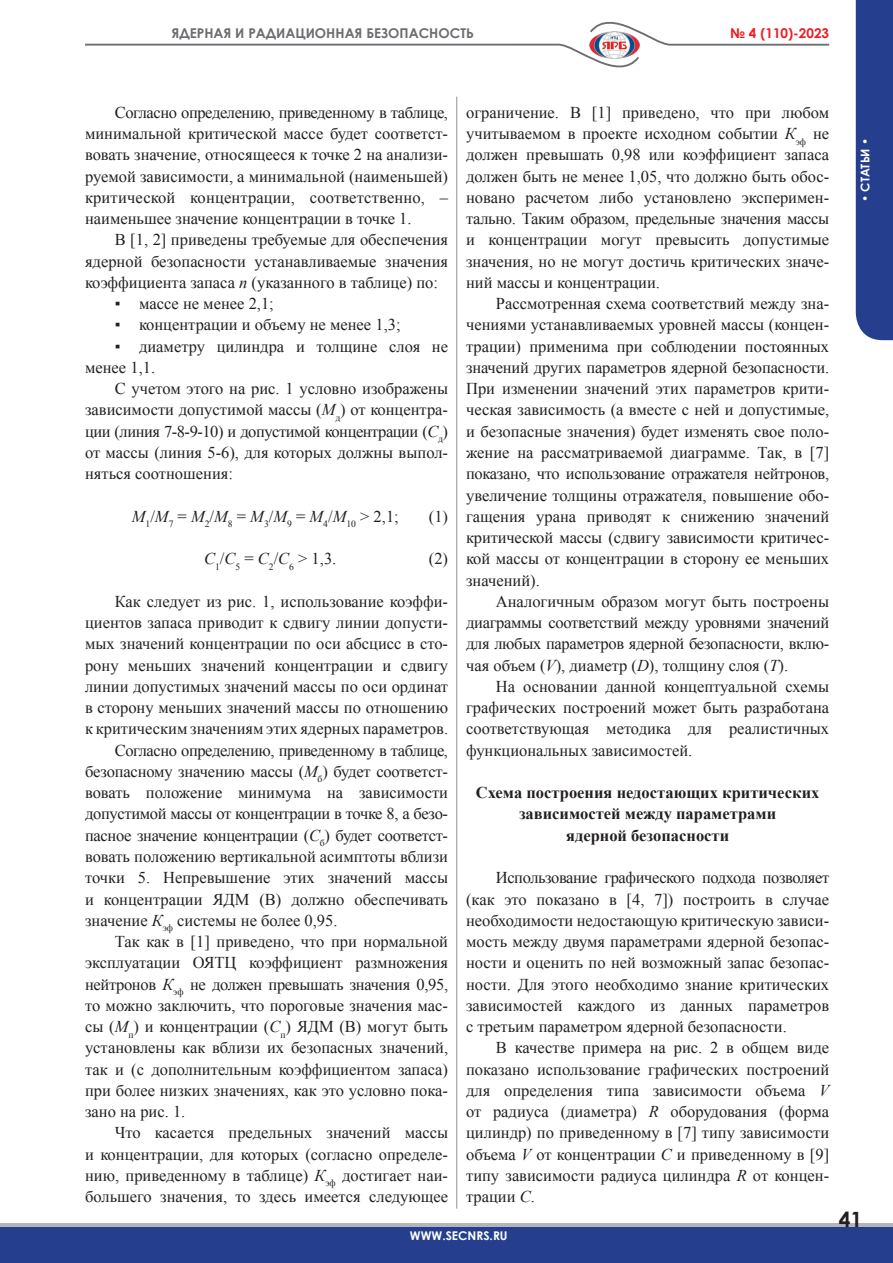
<style>
.page{position:relative;width:893px;height:1263px;background:#fff}
.page>*{position:absolute;margin:0;border:0;box-sizing:border-box;transform-origin:0 0}
.t1{font:700 21px "Century Gothic";color:#231f20}
.Основной_текст{font:16.5px/21.3px "Times New Roman";color:#231f20;text-align:justify}
.Заголовок_статьи{font:700 16.5px/21.3px "Times New Roman";color:#231f20;text-align:center}
.t2{font:700 13.5px "Century Gothic";color:#6c6d70}
.t3{font:700 13.5px "Century Gothic";color:#ee1d23}
.t4{font:700 12px "Century Gothic";color:#fff}
.s1{font-style:italic}
</style>
<div class="page">
<div style="left:0;top:1223px;width:893px;height:30px;background:#b4b5b8"></div>
<div style="left:0;top:1227px;width:893px;height:36px;background:#253f8e"></div>
<div style="left:856px;top:0;width:37px;height:340px;background:#253f8e"></div>
<hr style="left:456px;top:97px;width:1px;height:1111px;background:#939598">
<svg style="left:85px;top:21px;width:745px;height:47px"></svg>
<p class="t2" style="left:171px;top:23px;width:304px">ЯДЕРНАЯ И РАДИАЦИОННАЯ БЕЗОПАСНОСТЬ</p>
<p class="t3" style="left:730px;top:23px;width:100px">№ 4 (110)-2023</p>
<p class="Основной_текст" style="left:85px;top:101px;width:365px;text-indent:30px">Согласно определению, приведенному в таблице, минимальной критической массе будет соответст&shy;вовать значение, относящееся к точке 2 на анализи&shy;руемой зависимости, а минимальной (наименьшей) критической концентрации, соответственно, – наименьшее значение концентрации в точке 1.</p>
<p class="Основной_текст" style="left:85px;top:229px;width:365px;text-indent:30px">В [1, 2] приведены требуемые для обеспечения ядерной безопасности устанавливаемые значения коэффициента запаса <span class="s1">n</span> (указанного в таблице) по:</p>
<p class="Основной_текст" style="left:115px;top:293px;width:161px">▪ массе не менее 2,1;</p>
<p class="Основной_текст" style="left:115px;top:314px;width:287px">▪ концентрации и объему не менее 1,3;</p>
<p class="Основной_текст" style="left:85px;top:335px;width:365px;text-indent:30px">▪ диаметру цилиндра и толщине слоя не менее 1,1.</p>
<p class="Основной_текст" style="left:85px;top:378px;width:365px;text-indent:30px">С учетом этого на рис. 1 условно изображены зависимости допустимой массы (<span class="s1">М</span><sub>д</sub>) от концентра&shy;ции (линия 7-8-9-10) и допустимой концентрации (<span class="s1">С</span><sub>д</sub>) от массы (линия 5-6), для которых должны выпол&shy;няться соотношения:</p>
<p class="Основной_текст" style="left:132px;top:505px;width:269px"><span class="s1">М</span><sub>1</sub>/<span class="s1">М</span><sub>7</sub> = <span class="s1">М</span><sub>2</sub>/<span class="s1">М</span><sub>8</sub> = <span class="s1">М</span><sub>3</sub>/<span class="s1">М</span><sub>9</sub> = <span class="s1">М</span><sub>4</sub>/<span class="s1">М</span><sub>10</sub> &gt; 2,1;</p>
<p class="Основной_текст" style="left:429px;top:505px;width:21px">(1)</p>
<p class="Основной_текст" style="left:204px;top:548px;width:134px"><span class="s1">С</span><sub>1</sub>/<span class="s1">С</span><sub>5</sub> = <span class="s1">С</span><sub>2</sub>/<span class="s1">С</span><sub>6</sub> &gt; 1,3.</p>
<p class="Основной_текст" style="left:429px;top:548px;width:21px">(2)</p>
<p class="Основной_текст" style="left:85px;top:590px;width:365px;text-indent:30px">Как следует из рис. 1, использование коэффи&shy;циентов запаса приводит к сдвигу линии допусти&shy;мых значений концентрации по оси абсцисс в сто&shy;рону меньших значений концентрации и сдвигу линии допустимых значений массы по оси ординат в сторону меньших значений массы по отношению к критическим значениям этих ядерных параметров.</p>
<p class="Основной_текст" style="left:85px;top:739px;width:365px;text-indent:30px">Согласно определению, приведенному в таблице, безопасному значению массы (<span class="s1">М</span><sub>б</sub>) будет соответст&shy;вовать положение минимума на зависимости допустимой массы от концентрации в точке 8, а безо&shy;пасное значение концентрации (<span class="s1">С</span><sub>б</sub>) будет соответст&shy;вовать положению вертикальной асимптоты вблизи точки 5. Непревышение этих значений массы и концентрации ЯДМ (В) должно обеспечивать значение <span class="s1">К</span><sub>эф</sub> системы не более 0,95.</p>
<p class="Основной_текст" style="left:85px;top:930px;width:365px;text-indent:30px">Так как в [1] приведено, что при нормальной эксплуатации ОЯТЦ коэффициент размножения нейтронов <span class="s1">К</span><sub>эф</sub> не должен превышать значения 0,95, то можно заключить, что пороговые значения мас&shy;сы (<span class="s1">М</span><sub>п</sub>) и концентрации (<span class="s1">С</span><sub>п</sub>) ЯДМ (В) могут быть установлены как вблизи их безопасных значений, так и (с дополнительным коэффициентом запаса) при более низких значениях, как это условно пока&shy;зано на рис. 1.</p>
<p class="Основной_текст" style="left:85px;top:1122px;width:365px;text-indent:30px">Что касается предельных значений массы и концентрации, для которых (согласно определе&shy;нию, приведенному в таблице) <span class="s1">К</span><sub>эф</sub> достигает наи&shy;большего значения, то здесь имеется следующее</p>
<p class="Основной_текст" style="left:466px;top:101px;width:365px">ограничение. В [1] приведено, что при любом учитываемом в проекте исходном событии <span class="s1">К</span><sub>эф</sub> не должен превышать 0,98 или коэффициент запаса должен быть не менее 1,05, что должно быть обос&shy;новано расчетом либо установлено эксперимен&shy;тально. Таким образом, предельные значения массы и концентрации могут превысить допустимые значения, но не могут достичь критических значе&shy;ний массы и концентрации.</p>
<p class="Основной_текст" style="left:466px;top:293px;width:365px;text-indent:30px">Рассмотренная схема соответствий между зна&shy;чениями устанавливаемых уровней массы (концен&shy;трации) применима при соблюдении постоянных значений других параметров ядерной безопасности.<br>При изменении значений этих параметров крити&shy;ческая зависимость (а вместе с ней и допустимые, и безопасные значения) будет изменять свое поло&shy;жение на рассматриваемой диаграмме. Так, в [7] показано, что использование отражателя нейтронов, увеличение толщины отражателя, повышение обо&shy;гащения урана приводят к снижению значений критической массы (сдвигу зависимости критичес&shy;кой массы от концентрации в сторону ее меньших значений).</p>
<p class="Основной_текст" style="left:466px;top:590px;width:365px;text-indent:30px">Аналогичным образом могут быть построены диаграммы соответствий между уровнями значений для любых параметров ядерной безопасности, вклю&shy;чая объем (<span class="s1">V</span>), диаметр (<span class="s1">D</span>), толщину слоя (<span class="s1">Т</span>).</p>
<p class="Основной_текст" style="left:466px;top:675px;width:365px;text-indent:30px">На основании данной концептуальной схемы графических построений может быть разработана соответствующая методика для реалистичных функциональных зависимостей.</p>
<p class="Заголовок_статьи" style="left:476px;top:782px;width:345px">Схема построения недостающих критических зависимостей между параметрами</p>
<p class="Заголовок_статьи" style="left:566px;top:824px;width:165px">ядерной безопасности</p>
<p class="Основной_текст" style="left:466px;top:867px;width:365px;text-indent:30px">Использование графического подхода позволяет (как это показано в [4, 7]) построить в случае необходимости недостающую критическую зависи&shy;мость между двумя параметрами ядерной безопас&shy;ности и оценить по ней возможный запас безопас&shy;ности. Для этого необходимо знание критических зависимостей каждого из данных параметров с третьим параметром ядерной безопасности.</p>
<p class="Основной_текст" style="left:466px;top:1037px;width:365px;text-indent:30px">В качестве примера на рис. 2 в общем виде показано использование графических построений для определения типа зависимости объема <span class="s1">V </span>от радиуса (диаметра) <span class="s1">R</span> оборудования (форма цилиндр) по приведенному в [7] типу зависимости объема <span class="s1">V</span> от концентрации <span class="s1">С</span> и приведенному в [9] типу зависимости радиуса цилиндра <span class="s1">R</span> от концен&shy;трации <span class="s1">С</span>.</p>
<p class="t4" style="left:410px;top:1226px;width:99px">WWW.SECNRS.RU</p>
<p class="t4" style="left:856px;top:202px;width:66px;rotate:-90deg">• СТАТЬИ •</p>
<p class="t1" style="left:839px;top:1203px;width:25px">41</p>
</div>
